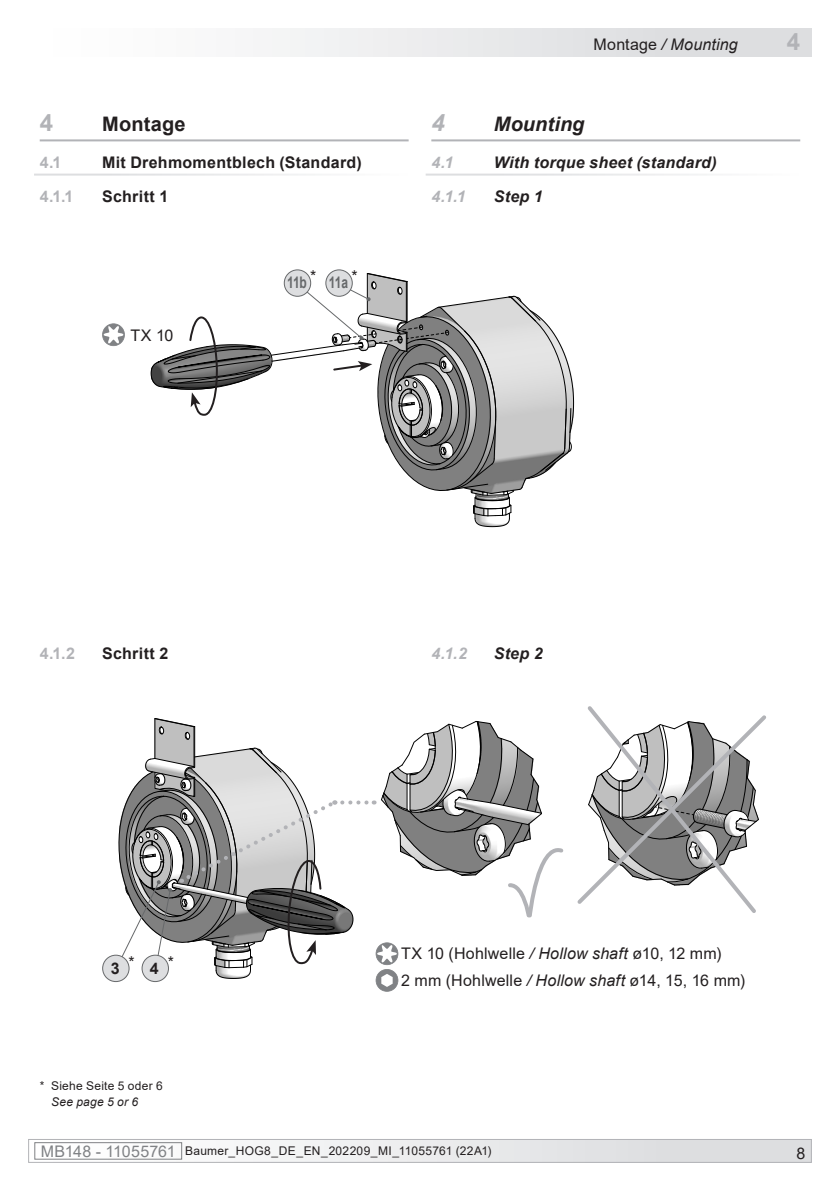
<style>
.page{position:relative;width:840px;height:1191px;background:#fff}
.page>*{position:absolute;margin:0;border:0;box-sizing:border-box;transform-origin:0 0}
.Kapitel_1_DE{font:700 24px "Arial";color:#b2b3b7}
.Kapitel_1_EN{font:italic 700 24px "Arial";color:#b2b3b7}
.Kapitel_1_EN-2{font:italic 700 20px "Arial";letter-spacing:.005em;color:#231f20}
.Kapitel_1_DE-2{font:700 20px "Arial";letter-spacing:.01em;color:#231f20}
.DE_links{font:16px "Arial";letter-spacing:.01em;color:#231f20}
.Kapitel_1-1_DE{font:700 16px "Arial";letter-spacing:.02em;color:#231f20}
.Kapitel_1-1_EN{font:italic 700 16px "Arial";letter-spacing:.015em;color:#231f20}
.t1{font:italic 16px "Arial";letter-spacing:.01em;color:#231f20}
.Kapitel_1-1-1_DE{font:700 16px "Arial";letter-spacing:.02em;color:#231f20}
.Kapitel_1-1-1_DE-2{font:700 16px "Arial";color:#b2b3b7}
.Kapitel_1-1-1_EN{font:italic 700 16px "Arial";color:#b2b3b7}
.Kapitel_1-1-1_EN-2{font:italic 700 16px "Arial";letter-spacing:.02em;color:#231f20}
.Bezugszahl_Option_mi{font:700 16px "Arial";letter-spacing:-.04em;color:#67696b;scale:.75 1}
.Kapitel_1-1_DE-2{font:700 16px "Arial";color:#b2b3b7}
.Kapitel_1-1_EN-2{font:italic 700 16px "Arial";color:#b2b3b7}
.Bezugszahl_Inhalt{font:700 16px "Arial";color:#231f20}
.t2{font:12px/16px "Arial";letter-spacing:.02em;color:#231f20}
.s1{font-style:normal}
.s2{font-style:italic}
.s3{font-size:16px;color:#808285}
</style>
<div class="page">
<div style="left:29px;top:1139px;width:781px;height:23px;background:linear-gradient(to right,#f9f9f9,#dbdcdf)"></div>
<div style="left:35px;top:1142px;width:147px;height:17px;border:1px solid #808285"></div>
<div style="left:28px;top:1139px;width:783px;height:23px;border:1px solid #b2b3b7"></div>
<div style="left:28px;top:28px;width:783px;height:29px;background:linear-gradient(to right,#fff,#d8d9dc)"></div>
<hr style="left:40px;top:139px;width:368px;height:2px;background:#b2b3b7">
<hr style="left:431px;top:139px;width:368px;height:2px;background:#b2b3b7">
<svg style="left:102px;top:323px;width:23px;height:23px"></svg>
<svg style="left:151px;top:273px;width:422px;height:254px"></svg>
<div style="left:325px;top:270px;width:27px;height:26px;background:#dddee0;border-radius:50%"></div>
<div style="left:325px;top:269px;width:27px;height:28px;border:1px solid #67696b;border-radius:50%"></div>
<div style="left:284px;top:270px;width:26px;height:26px;background:#dddee0;border-radius:50%"></div>
<div style="left:283px;top:269px;width:28px;height:28px;border:1px solid #67696b;border-radius:50%"></div>
<div style="left:103px;top:955px;width:26px;height:26px;background:#dddee0;border-radius:50%"></div>
<div style="left:102px;top:954px;width:27px;height:28px;border:1px solid #67696b;border-radius:50%"></div>
<svg style="left:577px;top:706px;width:189px;height:207px"></svg>
<svg style="left:115px;top:718px;width:449px;height:273px"></svg>
<p class="Kapitel_1_DE" style="left:40px;top:106px;width:15px">4</p>
<p class="Kapitel_1_DE-2" style="left:102px;top:110px;width:85px">Montage</p>
<p class="Kapitel_1-1_DE-2" style="left:40px;top:151px;width:23px">4.1</p>
<p class="Kapitel_1-1_DE" style="left:102px;top:151px;width:261px">Mit Drehmomentblech (Standard)</p>
<p class="Kapitel_1-1-1_DE-2" style="left:40px;top:185px;width:35px">4.1.1</p>
<p class="Kapitel_1-1-1_DE" style="left:102px;top:185px;width:68px">Schritt 1</p>
<p class="DE_links" style="left:130px;top:324px;width:44px">TX 10</p>
<p class="DE_links" style="left:310px;top:266px;width:8px">*</p>
<p class="DE_links" style="left:351px;top:266px;width:8px">*</p>
<p class="Bezugszahl_Option_mi" style="left:287px;top:271px;width:28px">11b</p>
<p class="Bezugszahl_Option_mi" style="left:329px;top:271px;width:27px">11a</p>
<h3 class="t1" style="left:593px;top:34px;width:146px"><span class="s1">Montage</span> / Mounting</h3>
<h1 class="Kapitel_1_DE" style="left:786px;top:24px;width:15px">4</h1>
<p class="Kapitel_1_EN" style="left:431px;top:106px;width:15px">4</p>
<p class="Kapitel_1_EN-2" style="left:493px;top:110px;width:92px">Mounting</p>
<p class="Kapitel_1-1_EN-2" style="left:431px;top:152px;width:24px">4.1</p>
<p class="Kapitel_1-1_EN" style="left:493px;top:152px;width:224px">With torque sheet (standard)</p>
<p class="Kapitel_1-1-1_EN" style="left:431px;top:186px;width:36px">4.1.1</p>
<p class="Kapitel_1-1-1_EN-2" style="left:493px;top:186px;width:50px">Step 1</p>
<p class="Kapitel_1-1-1_DE-2" style="left:40px;top:642px;width:37px">4.1.2</p>
<p class="Kapitel_1-1-1_DE" style="left:102px;top:642px;width:68px">Schritt 2</p>
<p class="Kapitel_1-1-1_EN" style="left:431px;top:642px;width:37px">4.1.2</p>
<p class="Kapitel_1-1-1_EN-2" style="left:493px;top:642px;width:50px">Step 2</p>
<p class="DE_links" style="left:128px;top:951px;width:8px">*</p>
<p class="DE_links" style="left:168px;top:951px;width:8px">*</p>
<p class="DE_links" style="left:401px;top:942px;width:321px">TX 10 (Hohlwelle <span class="s2">/ Hollow shaft</span> ø10, 12 mm)</p>
<p class="DE_links" style="left:401px;top:969px;width:345px">2 mm (Hohlwelle <span class="s2">/ Hollow shaft</span> ø14, 15, 16 mm)</p>
<p class="Bezugszahl_Inhalt" style="left:111px;top:957px;width:10px">3</p>
<p class="Bezugszahl_Inhalt" style="left:150px;top:957px;width:10px">4</p>
<p class="t2" style="left:51px;top:1077px;width:113px;text-indent:-11px">* Siehe Seite 5 oder 6<br><span class="s2">See page 5 or 6</span></p>
<p class="t2" style="left:41px;top:1143px;width:452px"><span class="s3">MB148 - 11055761</span> Baumer_HOG8_DE_EN_202209_MI_11055761 (22A1)</p>
<h3 class="DE_links" style="left:796px;top:1142px;width:10px">8</h3>
</div>
